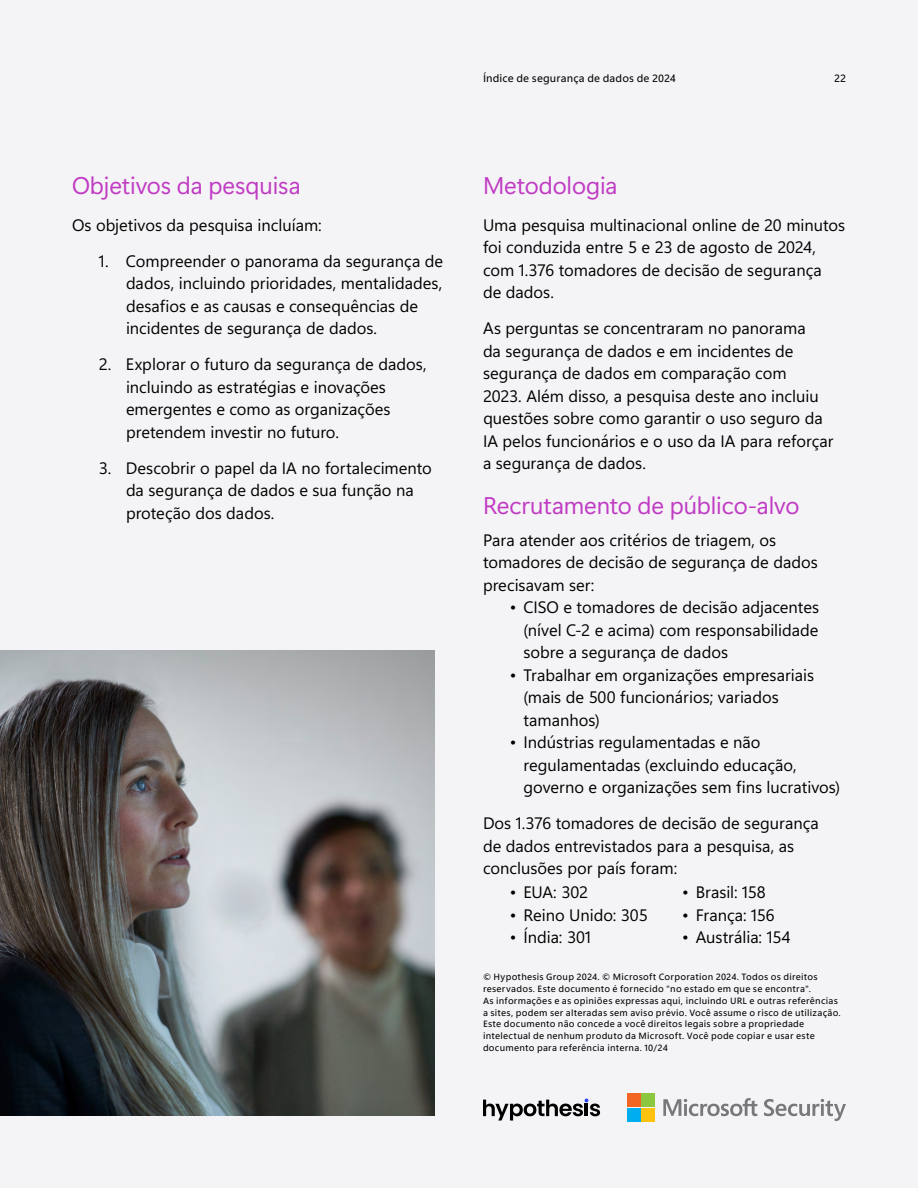
<style>
.page{position:relative;width:918px;height:1188px;background:#f4f3f5}
.page>*{position:absolute;margin:0;border:0;box-sizing:border-box;transform-origin:0 0}
.TOC_-_Page{font:24px "Segoe Sans 240000";letter-spacing:-.005em;color:#c03bc4}
.Body_copy{font:16.5px/22.5px "Segoe Sans a 8000";color:#000}
.t1{font:10.5px "Segoe Sans 50000";letter-spacing:.01em;color:#000}
.Legal{font:9px/11.7px "Segoe Sans 50000";letter-spacing:.025em;color:#000}
</style>
<div class="page">
<img style="left:0;top:651px;width:435px;height:465px">
<svg style="left:483px;top:1099px;width:117px;height:22px"></svg>
<svg style="left:764px;top:1099px;width:82px;height:22px"></svg>
<svg style="left:663px;top:1098px;width:94px;height:18px"></svg>
<div style="left:627px;top:1094px;width:14px;height:13px;background:#f26522"></div>
<div style="left:642px;top:1094px;width:13px;height:13px;background:#8dc63f"></div>
<div style="left:627px;top:1108px;width:14px;height:13px;background:#00aeef"></div>
<div style="left:642px;top:1108px;width:13px;height:13px;background:#ffc20e"></div>
<p class="t1" style="left:483px;top:71px;width:194px">Índice de segurança de dados de 2024</p>
<p class="t1" style="left:834px;top:71px;width:13px">22</p>
<p class="TOC_-_Page" style="left:72px;top:169px;width:230px">Objetivos da pesquisa</p>
<p class="TOC_-_Page" style="left:483px;top:169px;width:136px">Metodologia</p>
<p class="Body_copy" style="left:72px;top:213px;width:251px">Os objetivos da pesquisa incluíam:</p>
<p class="Body_copy" style="left:126px;top:249px;width:319px;text-indent:-27px">1. Compreender o panorama da segurança de dados, incluindo prioridades, mentalidades, desafios e as causas e consequências de incidentes de segurança de dados.</p>
<p class="Body_copy" style="left:126px;top:353px;width:302px;text-indent:-27px">2. Explorar o futuro da segurança de dados, incluindo as estratégias e inovações emergentes e como as organizações pretendem investir no futuro.</p>
<p class="Body_copy" style="left:126px;top:456px;width:307px;text-indent:-27px">3. Descobrir o papel da IA no fortalecimento da segurança de dados e sua função na proteção dos dados.</p>
<p class="Body_copy" style="left:483px;top:213px;width:364px">Uma pesquisa multinacional online de 20 minutos foi conduzida entre 5 e 23 de agosto de 2024, com 1.376 tomadores de decisão de segurança<br>de dados.</p>
<p class="Body_copy" style="left:483px;top:317px;width:352px">As perguntas se concentraram no panorama<br>da segurança de dados e em incidentes de segurança de dados em comparação com<br>2023. Além disso, a pesquisa deste ano incluiu questões sobre como garantir o uso seguro da IA pelos funcionários e o uso da IA para reforçar a segurança de dados.</p>
<p class="TOC_-_Page" style="left:483px;top:488px;width:318px">Recrutamento de público-alvo</p>
<p class="Body_copy" style="left:483px;top:528px;width:336px">Para atender aos critérios de triagem, os tomadores de decisão de segurança de dados precisavam ser:</p>
<p class="Body_copy" style="left:524px;top:596px;width:297px;text-align:justify;text-indent:-14px">• CISO e tomadores de decisão adjacentes (nível C-2 e acima) com responsabilidade sobre a segurança de dados</p>
<p class="Body_copy" style="left:524px;top:663px;width:292px;text-indent:-14px">• Trabalhar em organizações empresariais (mais de 500 funcionários; variados tamanhos)</p>
<p class="Body_copy" style="left:524px;top:731px;width:318px;text-indent:-14px">• Indústrias regulamentadas e não regulamentadas (excluindo educação, governo e organizações sem fins lucrativos)</p>
<p class="Body_copy" style="left:483px;top:812px;width:337px">Dos 1.376 tomadores de decisão de segurança de dados entrevistados para a pesquisa, as conclusões por país foram:</p>
<p class="Body_copy" style="left:682px;top:881px;width:85px">• Brasil: 158</p>
<p class="Body_copy" style="left:682px;top:903px;width:94px">• França: 156</p>
<p class="Body_copy" style="left:682px;top:926px;width:110px">• Austrália: 154</p>
<p class="Body_copy" style="left:510px;top:881px;width:79px">• EUA: 302</p>
<p class="Body_copy" style="left:510px;top:903px;width:139px">• Reino Unido: 305</p>
<p class="Body_copy" style="left:510px;top:926px;width:83px">• Índia: 301</p>
<p class="Legal" style="left:483px;top:971px;width:359px">© Hypothesis Group 2024. © Microsoft Corporation 2024. Todos os direitos reservados. Este documento é fornecido "no estado em que se encontra".<br>As informações e as opiniões expressas aqui, incluindo URL e outras referências a sites, podem ser alteradas sem aviso prévio. Você assume o risco de utilização.<br>Este documento não concede a você direitos legais sobre a propriedade intelectual de nenhum produto da Microsoft. Você pode copiar e usar este documento para referência interna. 10/24</p>
</div>
